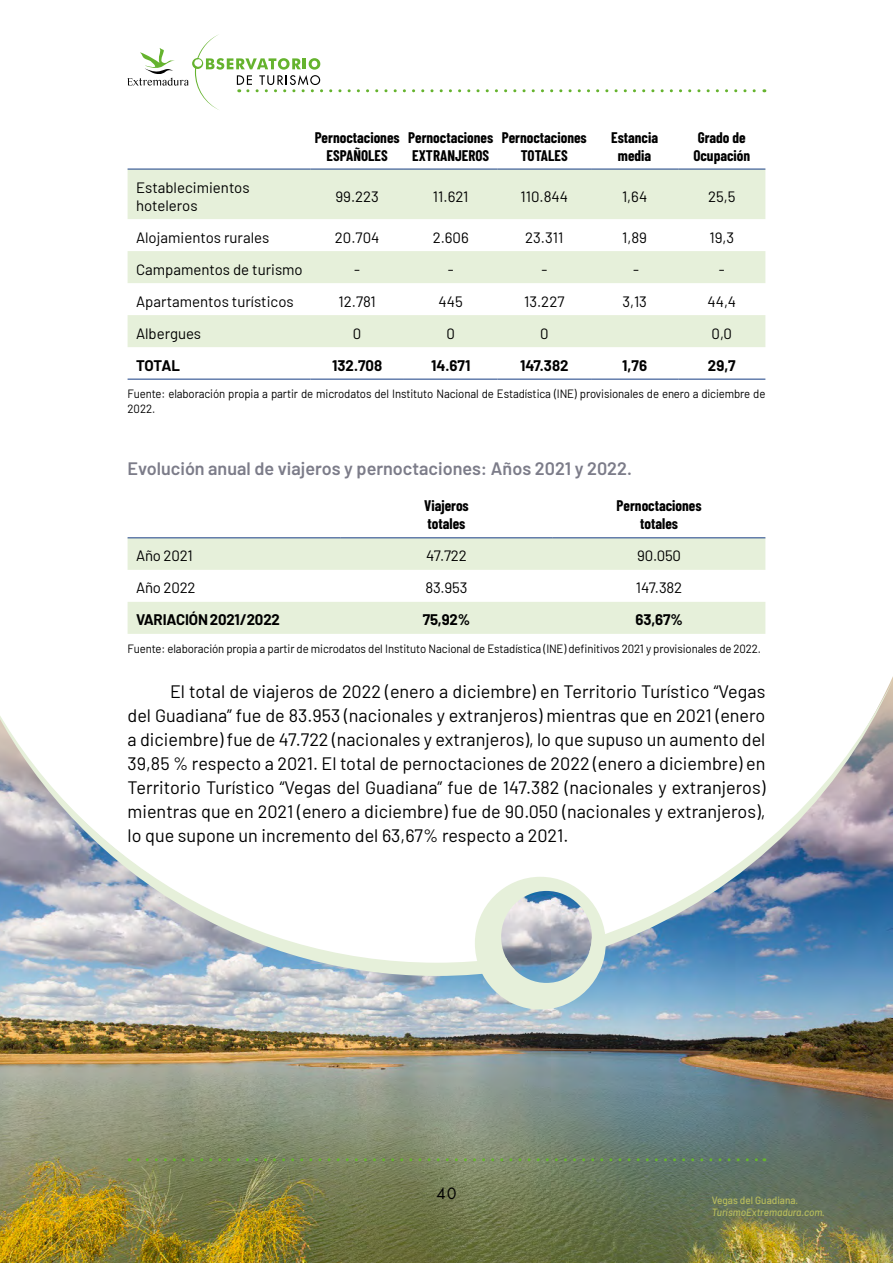
<style>
.page{position:relative;width:893px;height:1263px;background:#fff}
.page>*{position:absolute;margin:0;border:0;box-sizing:border-box;transform-origin:0 0}
.t1{font:18px/24px "Barlow";color:#000;text-align:justify}
.t2{font:600 18px "Barlow";color:#7c7c89}
.t3{font:15px/18px "Barlow";color:#000}
.t4{font:700 15px/18px "Barlow Condensed";color:#000;text-align:center}
.t5{font:700 15px "Barlow";letter-spacing:-.01em;color:#000}
.t6{font:15px "Futura Std";color:#000}
.t7{font:12px/14.4px "Barlow";letter-spacing:-.01em;color:#000;scale:.95 1}
.t8{font:italic 500 10.5px "Barlow";color:#b9bd5c;scale:.95 1}
.t9{font:500 10.5px "Barlow";color:#b9bd5c;scale:.95 1}
</style>
<div class="page">
<img style="left:0;top:676px;width:893px;height:587px">
<svg style="left:475px;top:877px;width:131px;height:132px"></svg>
<svg style="left:589px;top:680px;width:304px;height:272px"></svg>
<svg style="left:0;top:676px;width:515px;height:300px"></svg>
<svg style="left:128px;top:34px;width:637px;height:76px"></svg>
<svg style="left:138px;top:1158px;width:627px;height:3px"></svg>
<svg style="left:128px;top:170px;width:637px;height:177px;fill:#e6f0da"></svg>
<hr style="left:128px;top:169px;width:182px;height:1px;background:#315392">
<hr style="left:310px;top:169px;width:94px;height:1px;background:#315392">
<hr style="left:404px;top:169px;width:93px;height:1px;background:#315392">
<hr style="left:497px;top:169px;width:94px;height:1px;background:#315392">
<hr style="left:591px;top:169px;width:87px;height:1px;background:#315392">
<hr style="left:678px;top:169px;width:87px;height:1px;background:#315392">
<hr style="left:128px;top:379px;width:182px;height:1px;background:#315392">
<hr style="left:310px;top:379px;width:94px;height:1px;background:#315392">
<hr style="left:404px;top:379px;width:93px;height:1px;background:#315392">
<hr style="left:497px;top:379px;width:94px;height:1px;background:#315392">
<hr style="left:591px;top:379px;width:87px;height:1px;background:#315392">
<hr style="left:678px;top:379px;width:87px;height:1px;background:#315392">
<svg style="left:128px;top:538px;width:637px;height:96px;fill:#e6f0da"></svg>
<hr style="left:128px;top:537px;width:212px;height:1px;background:#315392">
<hr style="left:340px;top:537px;width:213px;height:1px;background:#315392">
<hr style="left:553px;top:537px;width:212px;height:1px;background:#315392">
<p class="t4" style="left:315px;top:127px;width:87px">Pernoctaciones<br>ESPAÑOLES</p>
<p class="t4" style="left:408px;top:127px;width:87px;text-align:left">Pernoctaciones<br>EXTRANJEROS</p>
<p class="t4" style="left:502px;top:127px;width:87px">Pernoctaciones<br>TOTALES</p>
<p class="t4" style="left:611px;top:127px;width:48px">Estancia media</p>
<p class="t4" style="left:693px;top:127px;width:58px;text-align:left">Grado de<br>Ocupación</p>
<p class="t3" style="left:136px;top:177px;width:115px">Establecimientos hoteleros</p>
<p class="t3" style="left:335px;top:186px;width:45px">99.223</p>
<p class="t3" style="left:433px;top:186px;width:37px">11.621</p>
<p class="t3" style="left:520px;top:186px;width:49px">110.844</p>
<p class="t3" style="left:622px;top:186px;width:27px">1,64</p>
<p class="t3" style="left:708px;top:186px;width:29px">25,5</p>
<p class="t3" style="left:136px;top:227px;width:135px">Alojamientos rurales</p>
<p class="t3" style="left:335px;top:227px;width:46px">20.704</p>
<p class="t3" style="left:433px;top:227px;width:38px">2.606</p>
<p class="t3" style="left:525px;top:227px;width:40px">23.311</p>
<p class="t3" style="left:622px;top:227px;width:26px">1,89</p>
<p class="t3" style="left:709px;top:227px;width:26px">19,3</p>
<p class="t3" style="left:136px;top:259px;width:168px">Campamentos de turismo</p>
<p class="t3" style="left:354px;top:259px;width:7px">-</p>
<p class="t3" style="left:448px;top:259px;width:7px">-</p>
<p class="t3" style="left:541px;top:259px;width:7px">-</p>
<p class="t3" style="left:633px;top:259px;width:7px">-</p>
<p class="t3" style="left:719px;top:259px;width:7px">-</p>
<p class="t3" style="left:136px;top:291px;width:159px">Apartamentos turísticos</p>
<p class="t3" style="left:339px;top:291px;width:39px">12.781</p>
<p class="t3" style="left:439px;top:291px;width:26px">445</p>
<p class="t3" style="left:524px;top:291px;width:42px">13.227</p>
<p class="t3" style="left:622px;top:291px;width:26px">3,13</p>
<p class="t3" style="left:707px;top:291px;width:30px">44,4</p>
<p class="t3" style="left:136px;top:323px;width:67px">Albergues</p>
<p class="t3" style="left:353px;top:323px;width:10px">0</p>
<p class="t3" style="left:446px;top:323px;width:10px">0</p>
<p class="t3" style="left:540px;top:323px;width:10px">0</p>
<p class="t3" style="left:712px;top:323px;width:22px">0,0</p>
<p class="t5" style="left:136px;top:354px;width:46px">TOTAL</p>
<p class="t5" style="left:332px;top:354px;width:51px">132.708</p>
<p class="t5" style="left:431px;top:354px;width:41px">14.671</p>
<p class="t5" style="left:520px;top:354px;width:50px">147.382</p>
<p class="t5" style="left:622px;top:354px;width:26px">1,76</p>
<p class="t5" style="left:708px;top:354px;width:29px">29,7</p>
<p class="t7" style="left:128px;top:386px;width:673px">Fuente: elaboración propia a partir de microdatos del Instituto Nacional de Estadística (INE) provisionales de enero a diciembre de<br>2022.</p>
<p class="t2" style="left:128px;top:455px;width:506px">Evolución anual de viajeros y pernoctaciones: Años 2021 y 2022.</p>
<p class="t4" style="left:424px;top:496px;width:46px;text-align:left">Viajeros totales</p>
<p class="t4" style="left:617px;top:496px;width:87px">Pernoctaciones totales</p>
<p class="t3" style="left:136px;top:546px;width:58px">Año 2021</p>
<p class="t3" style="left:426px;top:546px;width:42px">47.722</p>
<p class="t3" style="left:637px;top:546px;width:45px">90.050</p>
<p class="t3" style="left:136px;top:578px;width:61px">Año 2022</p>
<p class="t3" style="left:425px;top:578px;width:44px">83.953</p>
<p class="t3" style="left:636px;top:578px;width:48px">147.382</p>
<p class="t5" style="left:136px;top:609px;width:145px">VARIACIÓN 2021/2022</p>
<p class="t5" style="left:423px;top:609px;width:49px">75,92%</p>
<p class="t5" style="left:635px;top:609px;width:49px">63,67%</p>
<p class="t7" style="left:128px;top:640px;width:668px">Fuente: elaboración propia a partir de microdatos del Instituto Nacional de Estadística (INE) definitivos 2021 y provisionales de 2022.</p>
<p class="t1" style="left:128px;top:678px;width:639px;text-indent:43px">El total de viajeros de 2022 (enero a diciembre) en Territorio Turístico “Vegas del Guadiana” fue de 83.953 (nacionales y extranjeros) mientras que en 2021 (enero a diciembre) fue de 47.722 (nacionales y extranjeros), lo que supuso un aumento del 39,85 % respecto a 2021. El total de pernoctaciones de 2022 (enero a diciembre) en Territorio Turístico “Vegas del Guadiana” fue de 147.382 (nacionales y extranjeros) mientras que en 2021 (enero a diciembre) fue de 90.050 (nacionales y extranjeros), lo que supone un incremento del 63,67% respecto a 2021.</p>
<p class="t6" style="left:436px;top:1184px;width:22px">40</p>
<p class="t9" style="left:712px;top:1192px;width:93px">Vegas del Guadiana.</p>
<p class="t8" style="left:712px;top:1205px;width:121px">TurismoExtremadura.com.</p>
</div>
